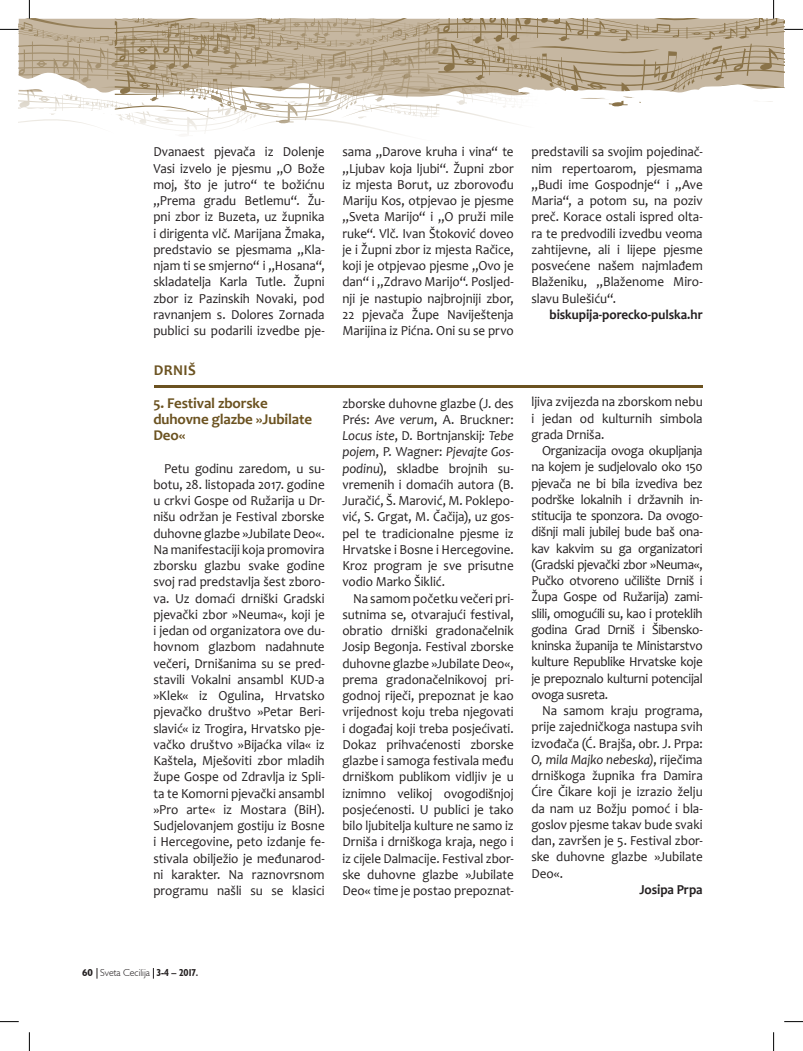
<style>
.page{position:relative;width:803px;height:1051px;background:#fff}
.page>*{position:absolute;margin:0;border:0;box-sizing:border-box;transform-origin:0 0}
.t1{font:700 15px/16.2px "Candara";letter-spacing:-.01em;color:#6b5220}
.t2{font:13.75px/16.2px "Candara";letter-spacing:-.005em;color:#231f20;text-align:justify;scale:.95 1}
.t3{font:700 13.75px "Candara";letter-spacing:-.005em;color:#231f20;scale:.95 1}
.t4{font:300 10px "Humanist 521 BT";color:#231f20}
.s1{font-style:italic}
.s2{font-weight:700}
.s3{font-weight:700;font-stretch:condensed}
</style>
<div class="page">
<hr style="left:155px;top:385px;width:548px;height:3px;background:#6b5220">
<svg style="left:0;top:1021px;width:19px;height:1px"></svg>
<svg style="left:784px;top:1021px;width:19px;height:1px"></svg>
<svg style="left:29px;top:1032px;width:1px;height:19px"></svg>
<svg style="left:0;top:0;width:803px;height:135px"></svg>
<svg style="left:773px;top:1032px;width:1px;height:19px"></svg>
<p class="t2" style="left:153px;top:144px;width:182px">Dvanaest pjevača iz Dolenje Vasi izvelo je pjesmu „O Bože moj, što je jutro“ te božićnu „Prema gradu Betlemu“. Žu&shy;pni zbor iz Buzeta, uz župnika i dirigenta vlč. Marijana Žmaka, predstavio se pjesmama „Kla&shy;njam ti se smjerno“ i „Hosana“, skladatelja Karla Tutle. Župni zbor iz Pazinskih Novaki, pod ravnanjem s. Dolores Zornada publici su podarili izvedbe pje-</p>
<p class="t2" style="left:342px;top:144px;width:182px">sama „Darove kruha i vina“ te „Ljubav koja ljubi“. Župni zbor iz mjesta Borut, uz zborovođu Mariju Kos, otpjevao je pjesme „Sveta Marijo“ i „O pruži mile ruke“. Vlč. Ivan Štoković doveo je i Župni zbor iz mjesta Račice, koji je otpjevao pjesme „Ovo je dan“ i „Zdravo Marijo“. Posljed&shy;nji je nastupio najbrojniji zbor, 22 pjevača Župe Naviještenja Marijina iz Pićna. Oni su se prvo</p>
<p class="t2" style="left:531px;top:144px;width:182px">predstavili sa svojim pojedinač&shy;nim repertoarom, pjesmama „Budi ime Gospodnje“ i „Ave Maria“, a potom su, na poziv preč. Korace ostali ispred olta&shy;ra te predvodili izvedbu veoma zahtijevne, ali i lijepe pjesme posvećene našem najmlađem Blaženiku, „Blaženome Miro&shy;slavu Bulešiću“.</p>
<p class="t3" style="left:549px;top:306px;width:163px">biskupija-porecko-pulska.hr</p>
<p class="t1" style="left:154px;top:362px;width:44px">DRNIŠ</p>
<p class="t1" style="left:153px;top:394px;width:160px">5. Festival zborske duhovne glazbe »Jubilate<br>Deo«</p>
<p class="t2" style="left:153px;top:460px;width:182px;text-indent:11px">Petu godinu zaredom, u su&shy;botu, 28. listopada 2017. godine u crkvi Gospe od Ružarija u Dr&shy;nišu održan je Festival zborske duhovne glazbe »Jubilate Deo«.<br>Na manifestaciji koja promovira zborsku glazbu svake godine svoj rad predstavlja šest zboro&shy;va. Uz domaći drniški Gradski pjevački zbor »Neuma«, koji je i jedan od organizatora ove du&shy;hovnom glazbom nadahnute večeri, Drnišanima su se pred&shy;stavili Vokalni ansambl KUD-a »Klek« iz Ogulina, Hrvatsko pjevačko društvo »Petar Beri&shy;slavić« iz Trogira, Hrvatsko pje&shy;vačko društvo »Bijaćka vila« iz Kaštela, Mješoviti zbor mladih župe Gospe od Zdravlja iz Spli&shy;ta te Komorni pjevački ansambl »Pro arte« iz Mostara (BiH).<br>Sudjelovanjem gostiju iz Bosne i Hercegovine, peto izdanje fe&shy;stivala obilježio je međunarod&shy;ni karakter. Na raznovrsnom programu našli su se klasici</p>
<p class="t2" style="left:342px;top:395px;width:182px">zborske duhovne glazbe (J. des Prés: <span class="s1">Ave verum</span>, A. Bruckner:<br><span class="s1">Locus iste</span>, D. Bortnjanskij<span class="s1">: Tebe pojem</span>, P. Wagner: <span class="s1">Pjevajte Gos&shy;podinu</span>), skladbe brojnih su&shy;vremenih i domaćih autora (B.<br>Juračić, Š. Marović, M. Poklepo&shy;vić, S. Grgat, M. Čačija), uz gos&shy;pel te tradicionalne pjesme iz Hrvatske i Bosne i Hercegovine.<br>Kroz program je sve prisutne vodio Marko Šiklić.</p>
<p class="t2" style="left:342px;top:590px;width:182px;text-indent:11px">Na samom početku večeri pri&shy;sutnima se, otvarajući festival, obratio drniški gradonačelnik Josip Begonja. Festival zborske duhovne glazbe »Jubilate Deo«, prema gradonačelnikovoj pri&shy;godnoj riječi, prepoznat je kao vrijednost koju treba njegovati i događaj koji treba posjećivati.<br>Dokaz prihvaćenosti zborske glazbe i samoga festivala među drniškom publikom vidljiv je u iznimno velikoj ovogodišnjoj posjećenosti. U publici je tako bilo ljubitelja kulture ne samo iz Drniša i drniškoga kraja, nego i iz cijele Dalmacije. Festival zbor&shy;ske duhovne glazbe »Jubilate Deo« time je postao prepoznat-</p>
<p class="t2" style="left:531px;top:393px;width:182px">ljiva zvijezda na zborskom nebu i jedan od kulturnih simbola grada Drniša.</p>
<p class="t2" style="left:531px;top:442px;width:182px;text-indent:11px">Organizacija ovoga okupljanja na kojem je sudjelovalo oko 150 pjevača ne bi bila izvediva bez podrške lokalnih i državnih in&shy;stitucija te sponzora. Da ovogo&shy;dišnji mali jubilej bude baš ona&shy;kav kakvim su ga organizatori (Gradski pjevački zbor »Neuma«, Pučko otvoreno učilište Drniš i Župa Gospe od Ružarija) zami&shy;slili, omogućili su, kao i proteklih godina Grad Drniš i Šibensko&shy;kninska županija te Ministarstvo kulture Republike Hrvatske koje je prepoznalo kulturni potencijal ovoga susreta.</p>
<p class="t2" style="left:531px;top:702px;width:182px;text-indent:11px">Na samom kraju programa, prije zajedničkoga nastupa svih izvođača (Ć. Brajša, obr. J. Prpa:<br><span class="s1">O, mila Majko nebeska)</span>, riječima drniškoga župnika fra Damira Ćire Čikare koji je izrazio želju da nam uz Božju pomoć i bla&shy;goslov pjesme takav bude svaki dan, završen je 5. Festival zbor&shy;ske duhovne glazbe »Jubilate Deo«.</p>
<p class="t3" style="left:639px;top:881px;width:68px">Josipa Prpa</p>
<p class="t4" style="left:82px;top:966px;width:118px"><span class="s2">60</span> Sveta Cecilija <span class="s3">3-4 – 2017.</span></p>
</div>
